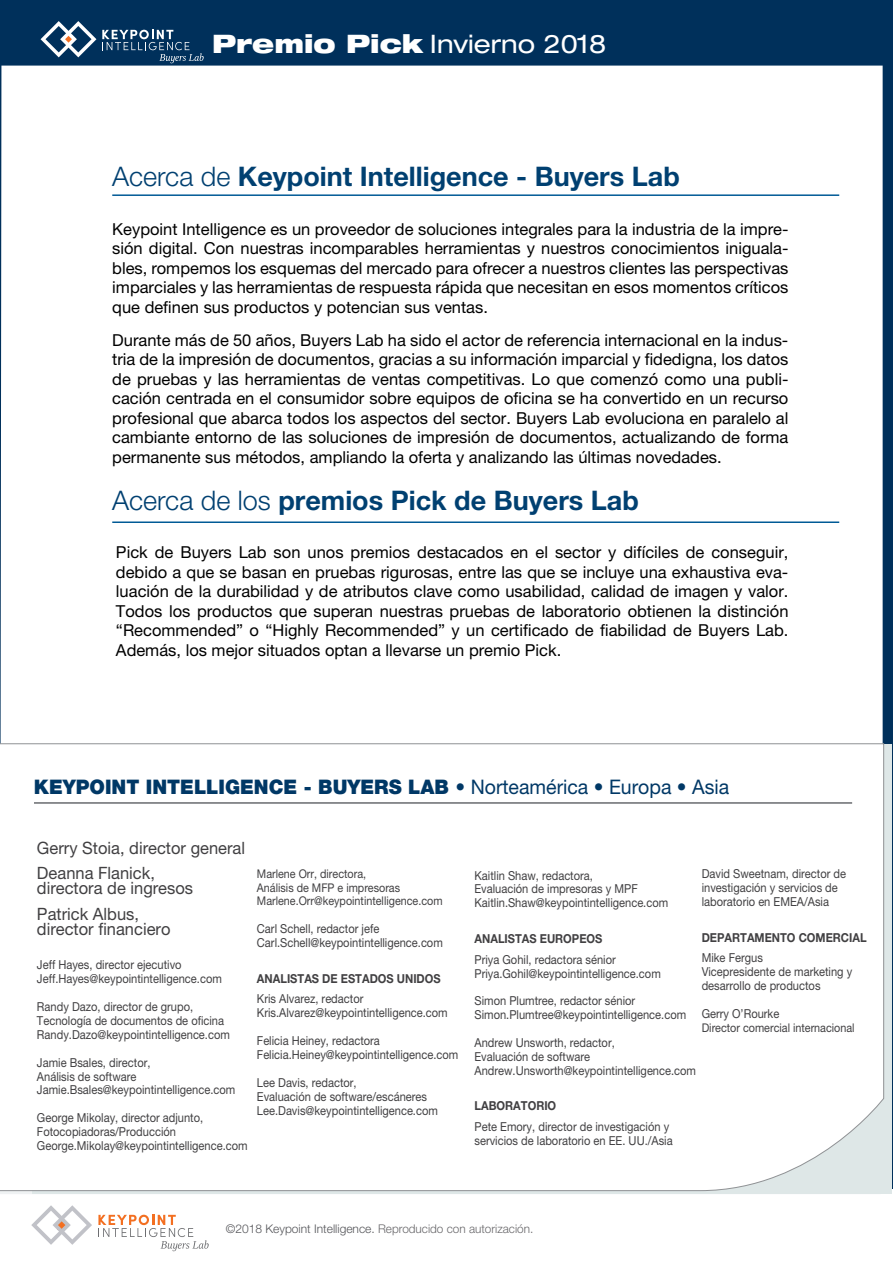
<style>
.page{position:relative;width:893px;height:1263px;background:#fff}
.page>*{position:absolute;margin:0;border:0;box-sizing:border-box;transform-origin:0 0}
.t1{font:700 27px "Helvetica Neue LT Pro";color:#004071}
.t2{font:expanded 25.5px "Helvetica Neue LT Pro";color:#fff}
.t3{font:900 20.1px "Helvetica Neue LT Pro";color:#003866}
.t4{font:16.95px/25.8px "Helvetica Neue LT Pro";color:#414042}
.t5{font:16.5px/19.5px "Helvetica Neue LT Pro";color:#000;text-align:justify}
.t6{font:12.3px/14px "Helvetica Neue LT Pro";color:#414042;scale:.9 1}
.t7{font:700 12.3px "Helvetica Neue LT Pro";color:#414042;scale:.9 1}
.t8{font:12px/13.5px "Helvetica Neue LT Pro";color:#414042;scale:.9 1}
.t9{font:300 12px "Helvetica Neue LT Pro";color:#68676a}
.s1{font-weight:900}
.s2{font-weight:300}
.s3{font-weight:400}
.s4{color:#55565a}
</style>
<div class="page">
<div style="left:0;top:0;width:893px;height:1188px;background:#00305b"></div>
<div style="left:0;top:66px;width:883px;height:677px;background:#fff"></div>
<svg style="left:31px;top:1205px;width:61px;height:40px"></svg>
<svg style="left:98px;top:1215px;width:111px;height:36px"></svg>
<div style="left:0;top:743px;width:884px;height:448px;background:#fff"></div>
<hr style="left:34px;top:802px;width:818px;height:2px;background:#808285">
<hr style="left:112px;top:194px;width:727px;height:2px;background:#005a96">
<hr style="left:112px;top:521px;width:727px;height:2px;background:#005a96">
<svg style="left:41px;top:21px;width:55px;height:36px"></svg>
<svg style="left:102px;top:30px;width:102px;height:33px"></svg>
<h2 class="t2" style="left:212px;top:29px;width:396px"><span class="s1">Premio Pick</span> Invierno 2018</h2>
<h1 class="t1" style="left:112px;top:160px;width:569px"><span class="s2">Acerca de</span> Keypoint Intelligence - Buyers Lab</h1>
<p class="t5" style="left:112px;top:219px;width:678px">Keypoint Intelligence es un proveedor de soluciones integrales para la industria de la impre&shy;sión digital. Con nuestras incomparables herramientas y nuestros conocimientos iniguala&shy;bles, rompemos los esquemas del mercado para ofrecer a nuestros clientes las perspectivas imparciales y las herramientas de respuesta rápida que necesitan en esos momentos críticos que definen sus productos y potencian sus ventas.</p>
<p class="t5" style="left:112px;top:330px;width:678px">Durante más de 50 años, Buyers Lab ha sido el actor de referencia internacional en la indus&shy;tria de la impresión de documentos, gracias a su información imparcial y fidedigna, los datos de pruebas y las herramientas de ventas competitivas. Lo que comenzó como una publi&shy;cación centrada en el consumidor sobre equipos de oficina se ha convertido en un recurso profesional que abarca todos los aspectos del sector. Buyers Lab evoluciona en paralelo al cambiante entorno de las soluciones de impresión de documentos, actualizando de forma permanente sus métodos, ampliando la oferta y analizando las últimas novedades.</p>
<h1 class="t1" style="left:112px;top:483px;width:528px"><span class="s2">Acerca de los</span> premios Pick de Buyers Lab</h1>
<p class="t5" style="left:116px;top:542px;width:674px">Pick de Buyers Lab son unos premios destacados en el sector y difíciles de conseguir, debido a que se basan en pruebas rigurosas, entre las que se incluye una exhaustiva eva&shy;luación de la durabilidad y de atributos clave como usabilidad, calidad de imagen y valor.<br>Todos los productos que superan nuestras pruebas de laboratorio obtienen la distinción “Recommended” o “Highly Recommended” y un certificado de fiabilidad de Buyers Lab.<br>Además, los mejor situados optan a llevarse un premio Pick.</p>
<p class="t3" style="left:34px;top:774px;width:697px">KEYPOINT INTELLIGENCE - BUYERS LAB <span class="s3">• Norteamérica • Europa • Asia</span></p>
<p class="t4" style="left:37px;top:834px;width:210px">Gerry Stoia, director general<br>Deanna Flanick,</p>
<p class="t4" style="left:37px;top:875px;width:158px">directora de ingresos<br>Patrick Albus,</p>
<p class="t4" style="left:37px;top:915px;width:135px">director financiero</p>
<p class="t6" style="left:37px;top:958px;width:207px">Jeff Hayes, director ejecutivo<br>Jeff.Hayes@keypointintelligence.com</p>
<p class="t6" style="left:37px;top:999px;width:216px">Randy Dazo, director de grupo,<br>Tecnología de documentos de oficina<br>Randy.Dazo@keypointintelligence.com</p>
<p class="t6" style="left:37px;top:1055px;width:222px">Jamie Bsales, director,<br>Análisis de software<br>Jamie.Bsales@keypointintelligence.com</p>
<p class="t6" style="left:37px;top:1111px;width:236px">George Mikolay, director adjunto,<br>Fotocopiadoras/Producción<br>George.Mikolay@keypointintelligence.com</p>
<p class="t8" style="left:257px;top:867px;width:208px">Marlene Orr, directora,<br>Análisis de MFP e impresoras<br>Marlene.Orr@keypointintelligence.com</p>
<p class="t6" style="left:257px;top:922px;width:208px">Carl Schell, redactor jefe<br>Carl.Schell@keypointintelligence.com</p>
<p class="t7" style="left:257px;top:970px;width:206px">ANALISTAS DE ESTADOS UNIDOS</p>
<p class="t6" style="left:257px;top:992px;width:214px">Kris Alvarez, redactor<br>Kris.Alvarez@keypointintelligence.com</p>
<p class="t6" style="left:257px;top:1034px;width:225px">Felicia Heiney, redactora<br>Felicia.Heiney@keypointintelligence.com</p>
<p class="t6" style="left:257px;top:1075px;width:203px">Lee Davis, redactor,<br>Evaluación de software/escáneres<br>Lee.Davis@keypointintelligence.com</p>
<p class="t6" style="left:702px;top:867px;width:162px">David Sweetnam, director de investigación y servicios de laboratorio en EMEA/Asia</p>
<p class="t7" style="left:702px;top:929px;width:185px">DEPARTAMENTO COMERCIAL</p>
<p class="t6" style="left:702px;top:951px;width:169px">Mike Fergus<br>Vicepresidente de marketing y desarrollo de productos</p>
<p class="t6" style="left:702px;top:1006px;width:88px">Gerry O’Rourke</p>
<p class="t8" style="left:702px;top:1020px;width:172px">Director comercial internacional</p>
<p class="t6" style="left:474px;top:868px;width:217px">Kaitlin Shaw, redactora,<br>Evaluación de impresoras y MPF<br>Kaitlin.Shaw@keypointintelligence.com</p>
<p class="t7" style="left:474px;top:931px;width:144px">ANALISTAS EUROPEOS</p>
<p class="t6" style="left:474px;top:952px;width:209px">Priya Gohil, redactora sénior<br>Priya.Gohil@keypointintelligence.com</p>
<p class="t6" style="left:474px;top:994px;width:237px">Simon Plumtree, redactor sénior<br>Simon.Plumtree@keypointintelligence.com</p>
<p class="t6" style="left:474px;top:1035px;width:248px">Andrew Unsworth, redactor,<br>Evaluación de software<br>Andrew.Unsworth@keypointintelligence.com</p>
<p class="t7" style="left:474px;top:1098px;width:92px">LABORATORIO</p>
<p class="t6" style="left:474px;top:1120px;width:222px">Pete Emory, director de investigación y servicios de laboratorio en EE. UU./Asia</p>
<p class="t9" style="left:226px;top:1221px;width:309px"><span class="s4">©2018 Keypoint Intelligence.</span> Reproducido con autorización.</p>
</div>
